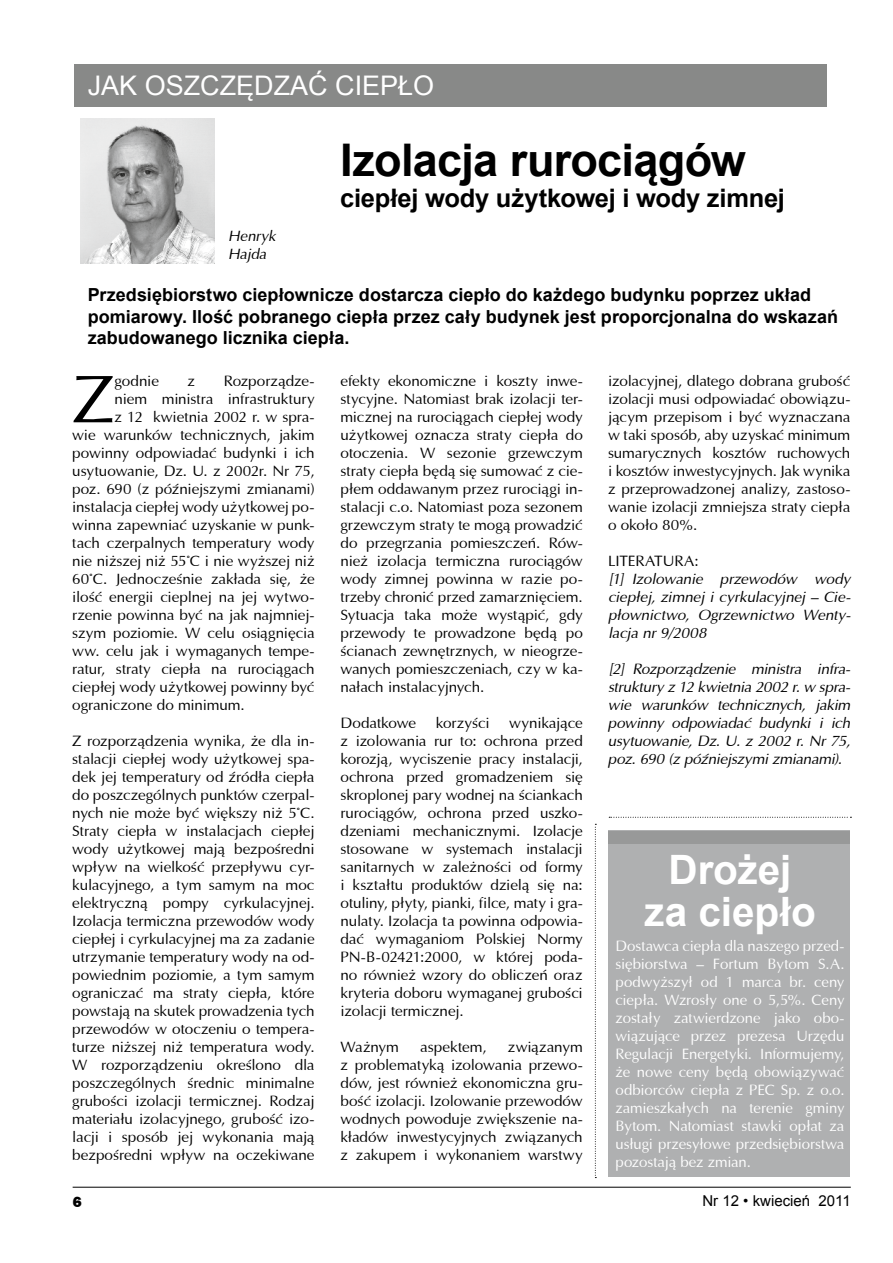
<style>
.page{position:relative;width:893px;height:1263px;background:#fff}
.page>*{position:absolute;margin:0;border:0;box-sizing:border-box;transform-origin:0 0}
.t1{font:67.8px "Ottawa";color:#000}
.t2{font:700 45px "Arial";letter-spacing:-.015em;color:#000}
.t3{font:700 40.5px/42px "Arial";color:#fff;text-align:center}
.t4{font:27px "Arial";color:#fff}
.t5{font:700 25.5px "Arial";letter-spacing:-.01em;color:#000}
.t6{font:700 18px/21.6px "Arial";color:#000}
.t7{font:15px/18px "Ottawa";letter-spacing:-.01em;color:#000;text-align:justify}
.t8{font:15px/18px "Ottawa";letter-spacing:-.005em;color:#fff;text-align:justify}
.t9{font:italic 15px/18px "Ottawa";letter-spacing:-.015em;color:#000;text-align:justify}
.t10{font:15px "Arial";color:#000}
.t11{font:800 15px "Frankfurt Gothic";color:#000}
</style>
<div class="page">
<hr style="left:73px;top:1187px;width:778px;height:1px;background:#000">
<div style="left:609px;top:831px;width:241px;height:346px;background:#afb0b1"></div>
<div style="left:74px;top:64px;width:753px;height:43px;background:#888988"></div>
<img style="left:80px;top:118px;width:134px;height:146px">
<svg style="left:595px;top:824px;width:1px;height:354px"></svg>
<svg style="left:609px;top:817px;width:242px;height:1px"></svg>
<div style="left:609px;top:831px;width:241px;height:12px;background:#989999"></div>
<h3 class="t4" style="left:88px;top:68px;width:348px">JAK OSZCZĘDZAĆ CIEPŁO</h3>
<p class="t9" style="left:228px;top:227px;width:49px">Henryk<br>Hajda</p>
<h2 class="t2" style="left:340px;top:130px;width:407px">Izolacja rurociągów</h2>
<h3 class="t5" style="left:340px;top:181px;width:446px">ciepłej wody użytkowej i wody zimnej</h3>
<p class="t6" style="left:88px;top:285px;width:752px">Przedsiębiorstwo ciepłownicze dostarcza ciepło do każdego budynku poprzez układ pomiarowy. Ilość pobranego ciepła przez cały budynek jest proporcjonalna do wskazań zabudowanego licznika ciepła.</p>
<h1 class="t1" style="left:72px;top:358px;width:44px">Z</h1>
<p class="t7" style="left:115px;top:372px;width:46px">godnie</p>
<p class="t7" style="left:188px;top:372px;width:9px">z</p>
<p class="t7" style="left:224px;top:372px;width:92px">Rozporządze-</p>
<p class="t7" style="left:340px;top:372px;width:244px">efekty ekonomiczne i koszty inwe&shy;stycyjne. Natomiast brak izolacji ter&shy;micznej na rurociągach ciepłej wody użytkowej oznacza straty ciepła do otoczenia. W sezonie grzewczym straty ciepła będą się sumować z cie&shy;płem oddawanym przez rurociągi in&shy;stalacji c.o. Natomiast poza sezonem grzewczym straty te mogą prowadzić do przegrzania pomieszczeń. Rów&shy;nież izolacja termiczna rurociągów wody zimnej powinna w razie po&shy;trzeby chronić przed zamarznięciem.<br>Sytuacja taka może wystąpić, gdy przewody te prowadzone będą po ścianach zewnętrznych, w nieogrze&shy;wanych pomieszczeniach, czy w ka&shy;nałach instalacyjnych.</p>
<p class="t7" style="left:340px;top:714px;width:77px">Dodatkowe</p>
<p class="t7" style="left:436px;top:714px;width:55px">korzyści</p>
<p class="t7" style="left:608px;top:372px;width:244px">izolacyjnej, dlatego dobrana grubość izolacji musi odpowiadać obowiązu&shy;jącym przepisom i być wyznaczana w taki sposób, aby uzyskać minimum sumarycznych kosztów ruchowych i kosztów inwestycyjnych. Jak wynika z przeprowadzonej analizy, zastoso&shy;wanie izolacji zmniejsza straty ciepła o około 80%.</p>
<p class="t7" style="left:608px;top:552px;width:92px">LITERATURA:</p>
<p class="t9" style="left:608px;top:570px;width:244px">[1] Izolowanie przewodów wody ciepłej, zimnej i cyrkulacyjnej – Cie&shy;płownictwo, Ogrzewnictwo Wenty&shy;lacja nr 9/2008</p>
<p class="t9" style="left:608px;top:660px;width:244px">[2] Rozporządzenie ministra infra&shy;struktury z 12 kwietnia 2002 r. w spra&shy;wie warunków technicznych, jakim powinny odpowiadać budynki i ich usytuowanie, Dz. U. z 2002 r. Nr 75, poz. 690 (z późniejszymi zmianami).</p>
<p class="t7" style="left:115px;top:390px;width:202px">niem ministra infrastruktury</p>
<p class="t7" style="left:115px;top:408px;width:202px">z 12 kwietnia 2002 r. w spra-</p>
<p class="t7" style="left:72px;top:426px;width:244px">wie warunków technicznych, jakim</p>
<p class="t7" style="left:72px;top:444px;width:244px">powinny odpowiadać budynki i ich</p>
<p class="t7" style="left:72px;top:462px;width:244px">usytuowanie, Dz. U. z 2002r. Nr 75,</p>
<p class="t7" style="left:72px;top:480px;width:244px">poz. 690 (z późniejszymi zmianami)</p>
<p class="t7" style="left:72px;top:498px;width:244px">instalacja ciepłej wody użytkowej po-</p>
<p class="t7" style="left:72px;top:516px;width:244px">winna zapewniać uzyskanie w punk-</p>
<p class="t7" style="left:72px;top:534px;width:244px">tach czerpalnych temperatury wody</p>
<p class="t7" style="left:72px;top:552px;width:244px">nie niższej niż 55°C i nie wyższej niż</p>
<p class="t7" style="left:72px;top:570px;width:244px">60°C. Jednocześnie zakłada się, że</p>
<p class="t7" style="left:72px;top:588px;width:244px">ilość energii cieplnej na jej wytwo-</p>
<p class="t7" style="left:72px;top:606px;width:244px">rzenie powinna być na jak najmniej-</p>
<p class="t7" style="left:72px;top:624px;width:244px">szym poziomie. W celu osiągnięcia</p>
<p class="t7" style="left:72px;top:642px;width:244px">ww. celu jak i wymaganych tempe-</p>
<p class="t7" style="left:72px;top:660px;width:244px">ratur, straty ciepła na rurociągach</p>
<p class="t7" style="left:72px;top:678px;width:244px">ciepłej wody użytkowej powinny być</p>
<p class="t7" style="left:72px;top:696px;width:174px">ograniczone do minimum.</p>
<p class="t7" style="left:72px;top:732px;width:244px">Z rozporządzenia wynika, że dla in&shy;stalacji ciepłej wody użytkowej spa&shy;dek jej temperatury od źródła ciepła do poszczególnych punktów czerpal&shy;nych nie może być większy niż 5°C.<br>Straty ciepła w instalacjach ciepłej wody użytkowej mają bezpośredni wpływ na wielkość przepływu cyr&shy;kulacyjnego, a tym samym na moc elektryczną pompy cyrkulacyjnej.<br>Izolacja termiczna przewodów wody ciepłej i cyrkulacyjnej ma za zadanie utrzymanie temperatury wody na od&shy;powiednim poziomie, a tym samym ograniczać ma straty ciepła, które powstają na skutek prowadzenia tych przewodów w otoczeniu o tempera&shy;turze niższej niż temperatura wody.<br>W rozporządzeniu określono dla poszczególnych średnic minimalne grubości izolacji termicznej. Rodzaj materiału izolacyjnego, grubość izo&shy;lacji i sposób jej wykonania mają bezpośredni wpływ na oczekiwane</p>
<p class="t7" style="left:340px;top:714px;width:244px;text-indent:169px">wynikające z izolowania rur to: ochrona przed korozją, wyciszenie pracy instalacji, ochrona przed gromadzeniem się skroplonej pary wodnej na ściankach rurociągów, ochrona przed uszko&shy;dzeniami mechanicznymi. Izolacje stosowane w systemach instalacji sanitarnych w zależności od formy i kształtu produktów dzielą się na: otuliny, płyty, pianki, filce, maty i gra&shy;nulaty. Izolacja ta powinna odpowia&shy;dać wymaganiom Polskiej Normy PN-B-02421:2000, w której poda&shy;no również wzory do obliczeń oraz kryteria doboru wymaganej grubości izolacji termicznej.</p>
<p class="t7" style="left:340px;top:1038px;width:60px">Ważnym</p>
<p class="t7" style="left:420px;top:1038px;width:68px">aspektem,</p>
<h3 class="t3" style="left:644px;top:849px;width:173px">Drożej za ciepło</h3>
<p class="t8" style="left:615px;top:937px;width:230px">Dostawca ciepła dla naszego przed&shy;siębiorstwa – Fortum Bytom S.A. podwyższył od 1 marca br. ceny ciepła. Wzrosły one o 5,5%. Ceny zostały zatwierdzone jako obo&shy;wiązujące przez prezesa Urzędu Regulacji Energetyki. Informujemy, że nowe ceny będą obowiązywać odbiorców ciepła z PEC Sp. z o.o. zamieszkałych na terenie gminy Bytom. Natomiast stawki opłat za usługi przesyłowe przedsiębiorstwa pozostają bez zmian.</p>
<p class="t7" style="left:340px;top:1038px;width:244px;text-indent:167px">związanym z problematyką izolowania przewo&shy;dów, jest również ekonomiczna gru&shy;bość izolacji. Izolowanie przewodów wodnych powoduje zwiększenie na&shy;kładów inwestycyjnych związanych z zakupem i wykonaniem warstwy</p>
<p class="t11" style="left:73px;top:1193px;width:10px">6</p>
<p class="t10" style="left:702px;top:1191px;width:150px">Nr 12 • kwiecień 2011</p>
</div>
